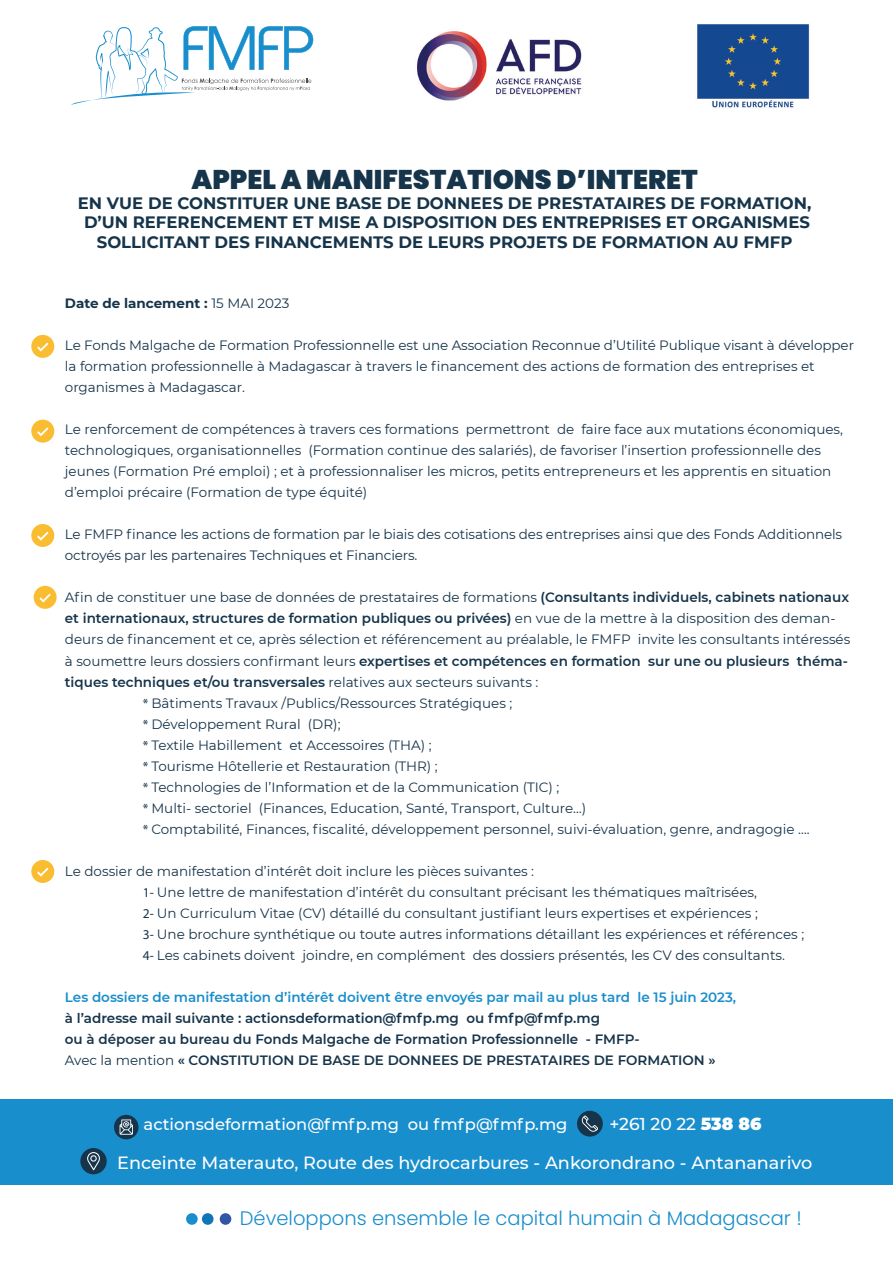
<style>
.page{position:relative;width:893px;height:1263px;background:#fff}
.page>*{position:absolute;margin:0;border:0;box-sizing:border-box;transform-origin:0 0}
.t1{font:900 27px "Poppins";color:#16344a}
.t2{font:300 19.5px "Poppins";color:#198ecd}
.t3{font:500 17.7px "Montserrat";color:#fff}
.t4{font:500 17.1px "Montserrat";color:#fff}
.t5{font:700 16.5px/19.8px "Montserrat";color:#16344a;text-align:center}
.t6{font:500 16.35px "Montserrat";color:#fff}
.t7{font:13.5px/21px "Montserrat";color:#16344a}
.t8{font:600 13.5px/21px "Montserrat";color:#16344a}
.t9{font:600 13.5px "Montserrat";color:#198ecc}
.t10{font:700 13.5px "Montserrat";color:#16344a}
.s1{font-weight:400}
.s2{font-weight:600}
.s3{font-family:"Myriad Pro"}
.s4{font-weight:900}
</style>
<div class="page">
<div style="left:0;top:1100px;width:893px;height:85px;background:#198ecc"></div>
<svg style="left:80px;top:1148px;width:27px;height:26px"></svg>
<div style="left:186px;top:1213px;width:12px;height:12px;background:#198ecd;border-radius:50%"></div>
<div style="left:202px;top:1213px;width:12px;height:12px;background:#1076b8;border-radius:50%"></div>
<div style="left:220px;top:1213px;width:11px;height:12px;background:#3156a5;border-radius:50%"></div>
<svg style="left:577px;top:1111px;width:26px;height:25px"></svg>
<svg style="left:114px;top:1115px;width:25px;height:24px"></svg>
<svg style="left:71px;top:26px;width:242px;height:79px"></svg>
<img style="left:417px;top:31px;width:165px;height:70px">
<img style="left:697px;top:24px;width:113px;height:84px">
<div style="left:31px;top:335px;width:23px;height:23px;background:#fabd32;border-radius:50%"></div>
<svg style="left:37px;top:342px;width:12px;height:10px"></svg>
<div style="left:31px;top:420px;width:23px;height:23px;background:#fabd32;border-radius:50%"></div>
<svg style="left:37px;top:427px;width:12px;height:10px"></svg>
<div style="left:31px;top:524px;width:23px;height:23px;background:#fabd32;border-radius:50%"></div>
<svg style="left:37px;top:531px;width:12px;height:10px"></svg>
<div style="left:34px;top:586px;width:23px;height:23px;background:#fabd32;border-radius:50%"></div>
<svg style="left:39px;top:593px;width:12px;height:10px"></svg>
<div style="left:31px;top:860px;width:23px;height:23px;background:#fabd32;border-radius:50%"></div>
<svg style="left:37px;top:867px;width:12px;height:10px"></svg>
<h1 class="t1" style="left:191px;top:164px;width:508px">APPEL A MANIFESTATIONS D’INTERET</h1>
<p class="t5" style="left:78px;top:192px;width:735px">EN VUE DE CONSTITUER UNE BASE DE DONNEES DE PRESTATAIRES DE FORMATION,<br>D’UN REFERENCEMENT ET MISE A DISPOSITION DES ENTREPRISES ET ORGANISMES<br>SOLLICITANT DES FINANCEMENTS DE LEURS PROJETS DE FORMATION AU FMFP</p>
<p class="t10" style="left:65px;top:294px;width:226px">Date de lancement : <span class="s1">15 MAI 2023</span></p>
<p class="t7" style="left:65px;top:335px;width:791px">Le Fonds Malgache de Formation Professionnelle est une Association Reconnue d’Utilité Publique visant à développer la formation professionnelle à Madagascar à travers le financement des actions de formation des entreprises et organismes à Madagascar.</p>
<p class="t7" style="left:65px;top:419px;width:780px">Le renforcement de compétences à travers ces formations permettront de faire face aux mutations économiques, technologiques, organisationnelles (Formation continue des salariés), de favoriser l’insertion professionnelle des jeunes (Formation Pré emploi) ; et à professionnaliser les micros, petits entrepreneurs et les apprentis en situation d’emploi précaire (Formation de type équité)</p>
<p class="t7" style="left:65px;top:524px;width:779px">Le FMFP finance les actions de formation par le biais des cotisations des entreprises ainsi que des Fonds Additionnels octroyés par les partenaires Techniques et Financiers.</p>
<p class="t7" style="left:65px;top:587px;width:786px">Afin de constituer une base de données de prestataires de formations <span class="s2">(Consultants individuels, cabinets nationaux</span></p>
<p class="t8" style="left:65px;top:608px;width:772px">et internationaux, structures de formation publiques ou privées) <span class="s1">en vue de la mettre à la disposition des deman-</span></p>
<p class="t7" style="left:65px;top:629px;width:787px">deurs de financement et ce, après sélection et référencement au préalable, le FMFP invite les consultants intéressés</p>
<p class="t8" style="left:65px;top:650px;width:785px"><span class="s1">à soumettre leurs dossiers confirmant leurs</span> expertises et compétences en formation sur une ou plusieurs théma-</p>
<p class="t8" style="left:65px;top:671px;width:475px">tiques techniques et/ou transversales <span class="s1">relatives aux secteurs suivants :</span></p>
<p class="t7" style="left:143px;top:692px;width:371px"><span class="s3">*</span> Bâtiments Travaux /Publics/Ressources Stratégiques ;</p>
<p class="t7" style="left:143px;top:713px;width:199px"><span class="s3">*</span> Développement Rural (DR);</p>
<p class="t7" style="left:143px;top:734px;width:290px"><span class="s3">*</span> Textile Habillement et Accessoires (THA) ;</p>
<p class="t7" style="left:143px;top:755px;width:296px"><span class="s3">*</span> Tourisme Hôtellerie et Restauration (THR) ;</p>
<p class="t7" style="left:143px;top:776px;width:418px"><span class="s3">*</span> Technologies de l’Information et de la Communication (TIC) ;</p>
<p class="t7" style="left:143px;top:797px;width:445px"><span class="s3">*</span> Multi- sectoriel (Finances, Education, Santé, Transport, Culture…)</p>
<p class="t7" style="left:143px;top:818px;width:668px"><span class="s3">*</span> Comptabilité, Finances, fiscalité, développement personnel, suivi-évaluation, genre, andragogie ….</p>
<p class="t7" style="left:143px;top:860px;width:663px;text-indent:-78px">Le dossier de manifestation d’intérêt doit inclure les pièces suivantes :<br><span class="s3">1-</span> Une lettre de manifestation d’intérêt du consultant précisant les thématiques maîtrisées,<br><span class="s3">2-</span> Un Curriculum Vitae (CV) détaillé du consultant justifiant leurs expertises et expériences ;<br><span class="s3">3-</span> Une brochure synthétique ou toute autres informations détaillant les expériences et références ; <span class="s3">4-</span> Les cabinets doivent joindre, en complément des dossiers présentés, les CV des consultants.</p>
<p class="t9" style="left:65px;top:987px;width:673px">Les dossiers de manifestation d’intérêt doivent être envoyés par mail au plus tard le 15 juin 2023,</p>
<p class="t8" style="left:65px;top:1007px;width:652px">à l’adresse mail suivante : actionsdeformation@fmfp.mg ou fmfp@fmfp.mg<br>ou à déposer au bureau du Fonds Malgache de Formation Professionnelle - FMFP-<br><span class="s1">Avec la mention</span> « CONSTITUTION DE BASE DE DONNEES DE PRESTATAIRES DE FORMATION »</p>
<p class="t6" style="left:144px;top:1113px;width:425px">actionsdeformation@fmfp.mg ou fmfp@fmfp.mg</p>
<p class="t4" style="left:609px;top:1112px;width:154px">+261 20 22 <span class="s4">538 86</span></p>
<h3 class="t3" style="left:117px;top:1150px;width:697px">Enceinte Materauto, Route des hydrocarbures - Ankorondrano - Antananarivo</h3>
<h2 class="t2" style="left:240px;top:1206px;width:563px">Développons ensemble le capital humain à Madagascar !</h2>
</div>
